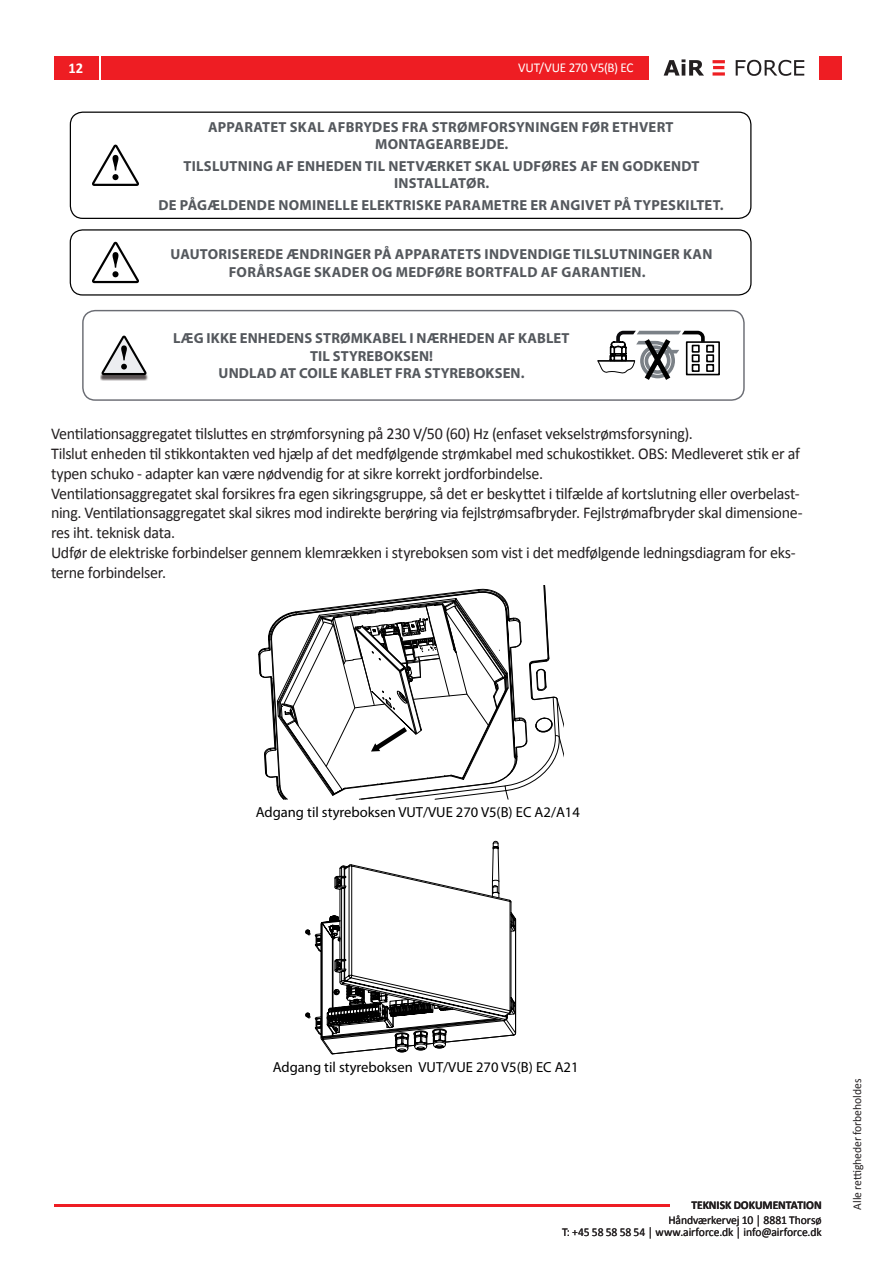
<style>
.page{position:relative;width:893px;height:1263px;background:#fff}
.page>*{position:absolute;margin:0;border:0;box-sizing:border-box;transform-origin:0 0}
.t1{font:16.5px/19.8px "Calibri";letter-spacing:-.02em;color:#231f20}
.t2{font:700 15px "Calibri";color:#fff}
.t3{font:700 14.55px/17.5px "Myriad Pro";letter-spacing:.02em;color:#54585d;text-align:center}
.t4{font:14.55px "Myriad Pro";color:#000}
.t5{font:13.5px "Calibri";letter-spacing:-.015em;color:#fff}
.t6{font:12px/12px "Calibri";letter-spacing:-.005em;color:#231f20;text-align:right}
.t7{font:700 12px "Calibri";letter-spacing:-.005em;color:#231f20}
</style>
<div class="page">
<hr style="left:54px;top:1204px;width:616px;height:2px;background:#ee1d23">
<svg style="left:258px;top:585px;width:305px;height:469px"></svg>
<div style="left:70px;top:112px;width:681px;height:107px;border:1px solid #000;border-radius:12px"></div>
<svg style="left:92px;top:145px;width:47px;height:41px"></svg>
<div style="left:70px;top:229px;width:682px;height:67px;border:1px solid #000;border-radius:12px"></div>
<svg style="left:92px;top:242px;width:47px;height:41px"></svg>
<div style="left:82px;top:310px;width:663px;height:91px;border:1px solid #6a6c73;border-radius:12px"></div>
<img style="left:100px;top:371px;width:48px;height:10px">
<svg style="left:102px;top:336px;width:44px;height:39px"></svg>
<svg style="left:597px;top:331px;width:123px;height:49px"></svg>
<div style="left:54px;top:56px;width:45px;height:24px;background:#ee1d23"></div>
<div style="left:101px;top:56px;width:548px;height:24px;background:#ee1d23"></div>
<div style="left:820px;top:56px;width:22px;height:24px;background:#ee1d23"></div>
<svg style="left:664px;top:59px;width:40px;height:17px"></svg>
<svg style="left:712px;top:72px;width:13px;height:4px"></svg>
<svg style="left:712px;top:60px;width:13px;height:9px"></svg>
<svg style="left:736px;top:60px;width:68px;height:16px"></svg>
<p class="t2" style="left:69px;top:59px;width:16px">12</p>
<p class="t5" style="left:518px;top:59px;width:117px">VUT/VUE 270 V5(B) EC</p>
<p class="t3" style="left:208px;top:117px;width:467px">APPARATET SKAL AFBRYDES FRA STRØMFORSYNINGEN FØR ETHVERT<br>MONTAGEARBEJDE.</p>
<p class="t3" style="left:183px;top:157px;width:518px">TILSLUTNING AF ENHEDEN TIL NETVÆRKET SKAL UDFØRES AF EN GODKENDT<br>INSTALLATØR.</p>
<p class="t3" style="left:158px;top:196px;width:567px">DE PÅGÆLDENDE NOMINELLE ELEKTRISKE PARAMETRE ER ANGIVET PÅ TYPESKILTET.</p>
<p class="t3" style="left:171px;top:245px;width:543px">UAUTORISEREDE ÆNDRINGER PÅ APPARATETS INDVENDIGE TILSLUTNINGER KAN<br>FORÅRSAGE SKADER OG MEDFØRE BORTFALD AF GARANTIEN.</p>
<p class="t3" style="left:173px;top:329px;width:398px">LÆG IKKE ENHEDENS STRØMKABEL I NÆRHEDEN AF KABLET<br>TIL STYREBOKSEN!<br>UNDLAD AT COILE KABLET FRA STYREBOKSEN.</p>
<p class="t1" style="left:51px;top:424px;width:753px">Ventilationsaggregatet tilsluttes en strømforsyning på 230 V/50 (60) Hz (enfaset vekselstrømsforsyning).<br>Tilslut enheden til stikkontakten ved hjælp af det medfølgende strømkabel med schukostikket. OBS: Medleveret stik er af typen schuko - adapter kan være nødvendig for at sikre korrekt jordforbindelse.<br>Ventilationsaggregatet skal forsikres fra egen sikringsgruppe, så det er beskyttet i tilfælde af kortslutning eller overbelast&shy;ning. Ventilationsaggregatet skal sikres mod indirekte berøring via fejlstrømsafbryder. Fejlstrømafbryder skal dimensione&shy;res iht. teknisk data.<br>Udfør de elektriske forbindelser gennem klemrækken i styreboksen som vist i det medfølgende ledningsdiagram for eks&shy;terne forbindelser.</p>
<p class="t4" style="left:256px;top:803px;width:326px">Adgang til styreboksen VUT/VUE 270 V5(B) EC A2/A14</p>
<p class="t4" style="left:273px;top:1058px;width:307px">Adgang til styreboksen VUT/VUE 270 V5(B) EC A21</p>
<p class="t7" style="left:691px;top:1197px;width:132px">TEKNISK DOKUMENTATION</p>
<p class="t6" style="left:562px;top:1214px;width:261px">Håndværkervej 10 │ 8881 Thorsø<br>T: +45 58 58 58 54 │ www.airforce.dk │ info@airforce.dk</p>
<p class="t6" style="left:851px;top:1209px;width:132px;rotate:-90deg">Alle rettigheder forbeholdes</p>
</div>
